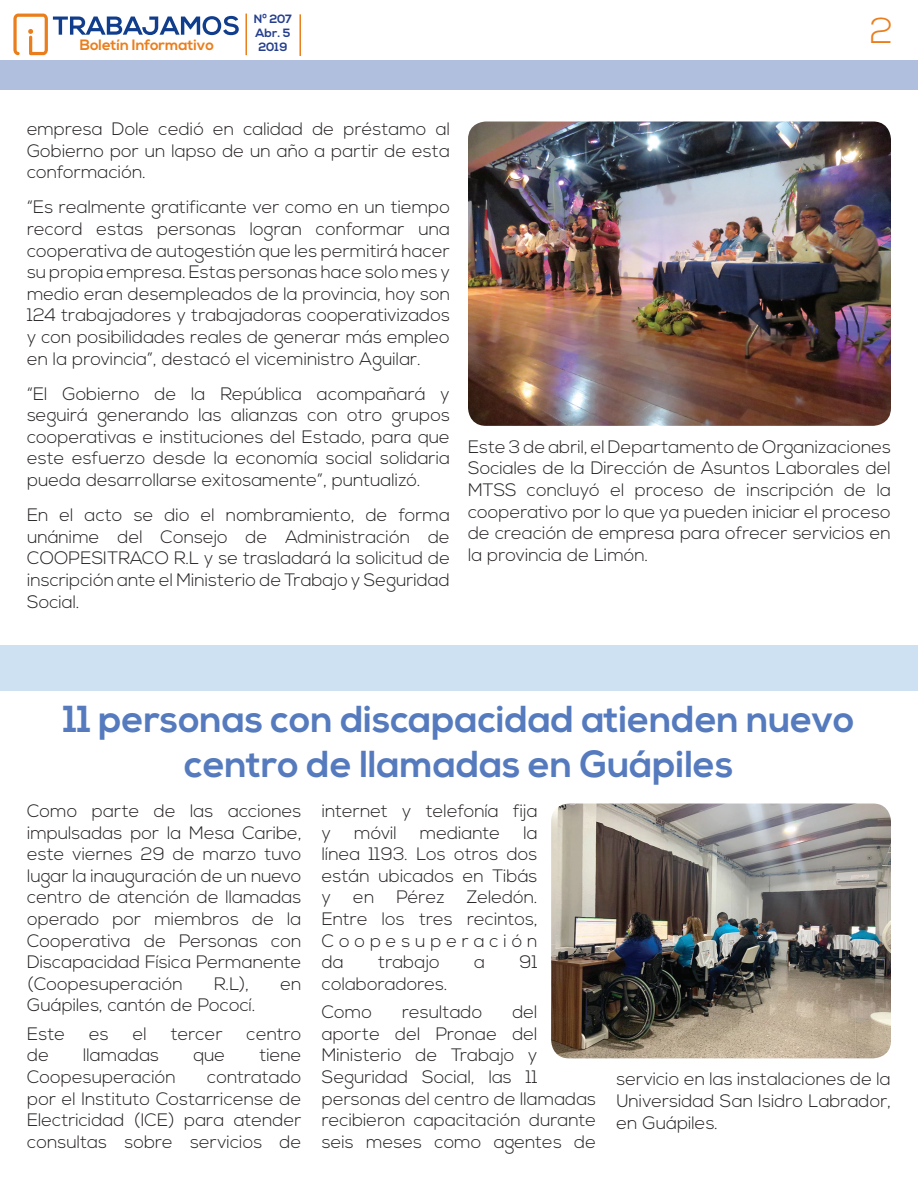
<style>
.page{position:relative;width:918px;height:1188px;background:#fff}
.page>*{position:absolute;margin:0;border:0;box-sizing:border-box;transform-origin:0 0}
.t1{font:700 37.5px/45px "Nexa";color:#557bbe;text-align:center}
.t2{font:300 36px "Nexa";color:#ea7e1d}
.t3{font:300 18px/21.6px "Nexa";color:#231f20;text-align:justify}
.t4{font:700 15px "Nexa";color:#ea7e1d}
.t5{font:700 12px/14.4px "Nexa";color:#253f8e}
</style>
<div class="page">
<div style="left:0;top:60px;width:918px;height:29px;background:#b0bfdd"></div>
<svg style="left:13px;top:14px;width:226px;height:41px"></svg>
<hr style="left:245px;top:14px;width:2px;height:41px;background:#ea7e1d">
<hr style="left:299px;top:14px;width:2px;height:42px;background:#ea7e1d">
<img style="left:468px;top:122px;width:423px;height:304px">
<div style="left:0;top:645px;width:918px;height:46px;background:#cee1f3"></div>
<img style="left:551px;top:804px;width:340px;height:254px">
<p class="t5" style="left:254px;top:12px;width:39px">Nº 207<br>Abr. 5</p>
<p class="t4" style="left:80px;top:37px;width:136px">Boletín Informativo</p>
<p class="t5" style="left:258px;top:40px;width:30px">2019</p>
<h2 class="t2" style="left:870px;top:10px;width:25px">2</h2>
<p class="t3" style="left:27px;top:119px;width:425px">empresa Dole cedió en calidad de préstamo al Gobierno por un lapso de un año a partir de esta conformación.</p>
<p class="t3" style="left:27px;top:197px;width:425px">“Es realmente gratificante ver como en un tiempo record estas personas logran conformar una cooperativa de autogestión que les permitirá hacer su propia empresa. Estas personas hace solo mes y medio eran desempleados de la provincia, hoy son 124 trabajadores y trabajadoras cooperativizados y con posibilidades reales de generar más empleo en la provincia”, destacó el viceministro Aguilar.</p>
<p class="t3" style="left:27px;top:383px;width:425px">“El Gobierno de la República acompañará y seguirá generando las alianzas con otro grupos cooperativas e instituciones del Estado, para que este esfuerzo desde la economía social solidaria pueda desarrollarse exitosamente”, puntualizó.</p>
<p class="t3" style="left:27px;top:505px;width:425px">En el acto se dio el nombramiento, de forma unánime del Consejo de Administración de COOPESITRACO R.L y se trasladará la solicitud de inscripción ante el Ministerio de Trabajo y Seguridad Social.</p>
<p class="t3" style="left:468px;top:437px;width:425px">Este 3 de abril, el Departamento de Organizaciones Sociales de la Dirección de Asuntos Laborales del MTSS concluyó el proceso de inscripción de la cooperativo por lo que ya pueden iniciar el proceso de creación de empresa para ofrecer servicios en la provincia de Limón.</p>
<h1 class="t1" style="left:63px;top:698px;width:793px">11 personas con discapacidad atienden nuevo centro de llamadas en Guápiles</h1>
<p class="t3" style="left:27px;top:801px;width:276px">Como parte de las acciones impulsadas por la Mesa Caribe, este viernes 29 de marzo tuvo lugar la inauguración de un nuevo centro de atención de llamadas operado por miembros de la Cooperativa de Personas con Discapacidad Física Permanente (Coopesuperación</p>
<p class="t3" style="left:214px;top:974px;width:36px">R.L),</p>
<p class="t3" style="left:281px;top:974px;width:23px">en</p>
<p class="t3" style="left:27px;top:992px;width:230px;line-height:28.3px">Guápiles, cantón de Pococí.<br>Este</p>
<p class="t3" style="left:89px;top:1024px;width:21px">es</p>
<p class="t3" style="left:133px;top:1024px;width:16px">el</p>
<p class="t3" style="left:171px;top:1024px;width:54px">tercer</p>
<p class="t3" style="left:247px;top:1024px;width:56px">centro</p>
<p class="t3" style="left:27px;top:1045px;width:23px">de</p>
<p class="t3" style="left:83px;top:1045px;width:78px">llamadas</p>
<p class="t3" style="left:193px;top:1045px;width:33px">que</p>
<p class="t3" style="left:259px;top:1045px;width:44px">tiene</p>
<p class="t3" style="left:27px;top:1067px;width:150px">Coopesuperación</p>
<p class="t3" style="left:27px;top:1067px;width:276px;text-indent:180px">contratado por el Instituto Costarricense de Electricidad (ICE) para atender consultas sobre servicios de</p>
<p class="t3" style="left:322px;top:801px;width:217px">internet y telefonía fija y</p>
<p class="t3" style="left:354px;top:822px;width:44px">móvil</p>
<p class="t3" style="left:420px;top:822px;width:82px">mediante</p>
<p class="t3" style="left:322px;top:822px;width:217px;text-indent:202px">la línea 1193. Los otros dos están ubicados en Tibás y en Pérez Zeledón.<br>Entre los tres recintos, Coopesuperación da</p>
<p class="t3" style="left:378px;top:952px;width:63px">trabajo</p>
<p class="t3" style="left:474px;top:952px;width:12px">a</p>
<p class="t3" style="left:520px;top:952px;width:19px">91</p>
<p class="t3" style="left:322px;top:970px;width:127px;line-height:28.3px">colaboradores.<br>Como</p>
<p class="t3" style="left:322px;top:1002px;width:276px;text-align:left;text-indent:191px">del aporte del Pronae del<br>Ministerio de Trabajo y<br>Seguridad Social, las 11 personas del centro de llamadas recibieron capacitación durante seis meses como agentes de</p>
<p class="t3" style="left:402px;top:1002px;width:82px">resultado</p>
<p class="t3" style="left:617px;top:1069px;width:276px">servicio en las instalaciones de la Universidad San Isidro Labrador, en Guápiles.</p>
</div>
